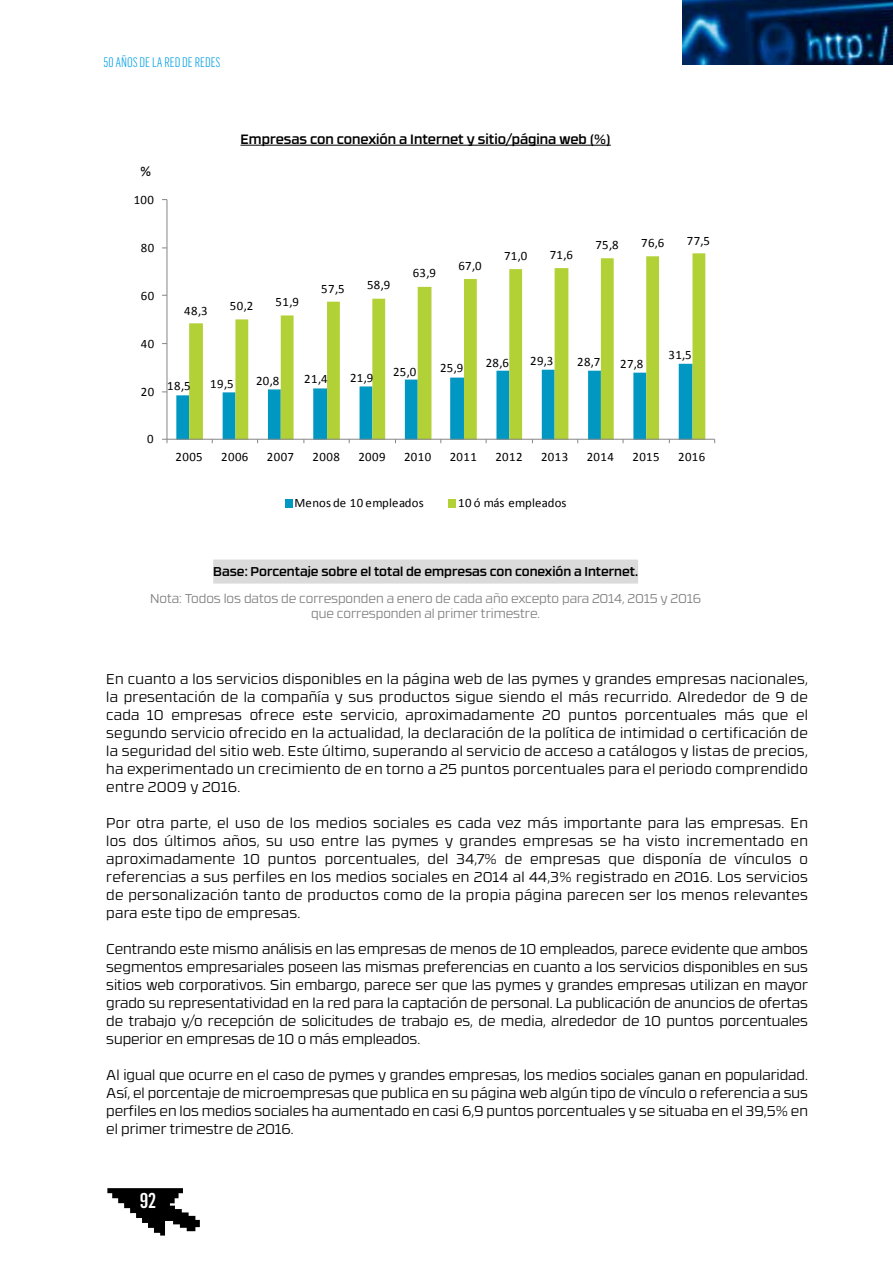
<style>
.page{position:relative;width:893px;height:1263px;background:#fff}
.page>*{position:absolute;margin:0;border:0;box-sizing:border-box;transform-origin:0 0}
.t1{font:500 21px "Flama Condensed";color:#fff}
.t2{font:14.85px "Calibri";color:#000}
.t3{font:300 14.25px/18px "RB No 3.1";letter-spacing:.005em;color:#000;text-align:justify}
.t4{font:500 13.5px "RB No 3.1";color:#000}
.t5{font:300 13.5px "Flama Condensed";color:#009fe3}
.t6{font:12.75px "Calibri";letter-spacing:.03em;color:#000}
.t7{font:300 12.75px/15.3px "RB No 3.1";color:#7f7f7f;text-align:center}
.t8{font:500 12.75px "RB No 3.1";color:#000}
.t9{font:12.75px "Calibri";letter-spacing:.01em;color:#000}
</style>
<div class="page">
<img style="left:683px;top:0;width:210px;height:64px">
<svg style="left:107px;top:1188px;width:93px;height:47px"></svg>
<hr style="left:241px;top:145px;width:370px;height:1px;background:#000">
<div style="left:213px;top:560px;width:425px;height:24px;background:#dadada"></div>
<svg style="left:189px;top:253px;width:516px;height:186px"></svg>
<hr style="left:166px;top:200px;width:1px;height:239px;background:#868686">
<hr style="left:167px;top:439px;width:548px;height:1px;background:#868686">
<svg style="left:176px;top:364px;width:516px;height:79px"></svg>
<div style="left:285px;top:499px;width:8px;height:9px;background:#0098c3"></div>
<div style="left:448px;top:499px;width:8px;height:9px;background:#b1d137"></div>
<p class="t5" style="left:103px;top:54px;width:118px">50 AÑOS DE LA RED DE REDES</p>
<p class="t2" style="left:141px;top:162px;width:12px">%</p>
<p class="t6" style="left:134px;top:192px;width:22px">100</p>
<p class="t4" style="left:241px;top:128px;width:372px">Empresas con conexión a Internet y sitio/página web (%)</p>
<p class="t6" style="left:141px;top:240px;width:15px">80</p>
<p class="t6" style="left:141px;top:287px;width:15px">60</p>
<p class="t6" style="left:141px;top:335px;width:15px">40</p>
<p class="t6" style="left:141px;top:383px;width:15px">20</p>
<p class="t6" style="left:184px;top:302px;width:25px">48,3</p>
<p class="t6" style="left:230px;top:298px;width:25px">50,2</p>
<p class="t6" style="left:276px;top:294px;width:25px">51,9</p>
<p class="t6" style="left:321px;top:280px;width:25px">57,5</p>
<p class="t6" style="left:367px;top:277px;width:25px">58,9</p>
<p class="t6" style="left:413px;top:265px;width:25px">63,9</p>
<p class="t6" style="left:458px;top:258px;width:25px">67,0</p>
<p class="t6" style="left:504px;top:248px;width:25px">71,0</p>
<p class="t6" style="left:550px;top:247px;width:25px">71,6</p>
<p class="t6" style="left:595px;top:236px;width:25px">75,8</p>
<p class="t6" style="left:641px;top:234px;width:25px">76,6</p>
<p class="t6" style="left:687px;top:232px;width:25px">77,5</p>
<p class="t6" style="left:167px;top:378px;width:25px">18,5</p>
<p class="t6" style="left:210px;top:376px;width:25px">19,5</p>
<p class="t6" style="left:256px;top:373px;width:25px">20,8</p>
<p class="t6" style="left:304px;top:371px;width:25px">21,4</p>
<p class="t6" style="left:350px;top:370px;width:25px">21,9</p>
<p class="t6" style="left:393px;top:364px;width:25px">25,0</p>
<p class="t6" style="left:440px;top:359px;width:25px">25,9</p>
<p class="t6" style="left:486px;top:355px;width:25px">28,6</p>
<p class="t6" style="left:530px;top:352px;width:25px">29,3</p>
<p class="t6" style="left:577px;top:354px;width:25px">28,7</p>
<p class="t6" style="left:620px;top:356px;width:25px">27,8</p>
<p class="t6" style="left:668px;top:347px;width:25px">31,5</p>
<p class="t6" style="left:147px;top:431px;width:8px">0</p>
<p class="t6" style="left:176px;top:448px;width:29px">2005</p>
<p class="t6" style="left:221px;top:448px;width:29px">2006</p>
<p class="t6" style="left:267px;top:448px;width:29px">2007</p>
<p class="t6" style="left:313px;top:448px;width:29px">2008</p>
<p class="t6" style="left:358px;top:448px;width:29px">2009</p>
<p class="t6" style="left:404px;top:448px;width:29px">2010</p>
<p class="t6" style="left:450px;top:448px;width:29px">2011</p>
<p class="t6" style="left:495px;top:448px;width:29px">2012</p>
<p class="t6" style="left:541px;top:448px;width:29px">2013</p>
<p class="t6" style="left:587px;top:448px;width:29px">2014</p>
<p class="t6" style="left:632px;top:448px;width:29px">2015</p>
<p class="t6" style="left:678px;top:448px;width:29px">2016</p>
<p class="t6" style="left:295px;top:495px;width:131px">Menos de 10 empleados</p>
<p class="t9" style="left:458px;top:495px;width:110px">10 ó más empleados</p>
<p class="t8" style="left:213px;top:562px;width:426px">Base: Porcentaje sobre el total de empresas con conexión a Internet.</p>
<p class="t7" style="left:150px;top:590px;width:553px">Nota: Todos los datos de corresponden a enero de cada año excepto para 2014, 2015 y 2016 que corresponden al primer trimestre.</p>
<p class="t3" style="left:106px;top:669px;width:703px">En cuanto a los servicios disponibles en la página web de las pymes y grandes empresas nacionales, la presentación de la compañía y sus productos sigue siendo el más recurrido. Alrededor de 9 de cada 10 empresas ofrece este servicio, aproximadamente 20 puntos porcentuales más que el segundo servicio ofrecido en la actualidad, la declaración de la política de intimidad o certificación de la seguridad del sitio web. Este último, superando al servicio de acceso a catálogos y listas de precios, ha experimentado un crecimiento de en torno a 25 puntos porcentuales para el periodo comprendido entre 2009 y 2016.</p>
<p class="t3" style="left:106px;top:813px;width:703px">Por otra parte, el uso de los medios sociales es cada vez más importante para las empresas. En los dos últimos años, su uso entre las pymes y grandes empresas se ha visto incrementado en aproximadamente 10 puntos porcentuales, del 34,7% de empresas que disponía de vínculos o referencias a sus perfiles en los medios sociales en 2014 al 44,3% registrado en 2016. Los servicios de personalización tanto de productos como de la propia página parecen ser los menos relevantes para este tipo de empresas.</p>
<p class="t3" style="left:106px;top:939px;width:703px">Centrando este mismo análisis en las empresas de menos de 10 empleados, parece evidente que ambos segmentos empresariales poseen las mismas preferencias en cuanto a los servicios disponibles en sus sitios web corporativos. Sin embargo, parece ser que las pymes y grandes empresas utilizan en mayor grado su representatividad en la red para la captación de personal. La publicación de anuncios de ofertas de trabajo y/o recepción de solicitudes de trabajo es, de media, alrededor de 10 puntos porcentuales superior en empresas de 10 o más empleados.</p>
<p class="t3" style="left:106px;top:1065px;width:703px">Al igual que ocurre en el caso de pymes y grandes empresas, los medios sociales ganan en popularidad.<br>Así, el porcentaje de microempresas que publica en su página web algún tipo de vínculo o referencia a sus perfiles en los medios sociales ha aumentado en casi 6,9 puntos porcentuales y se situaba en el 39,5% en el primer trimestre de 2016.</p>
<h1 class="t1" style="left:140px;top:1187px;width:18px">92</h1>
</div>
